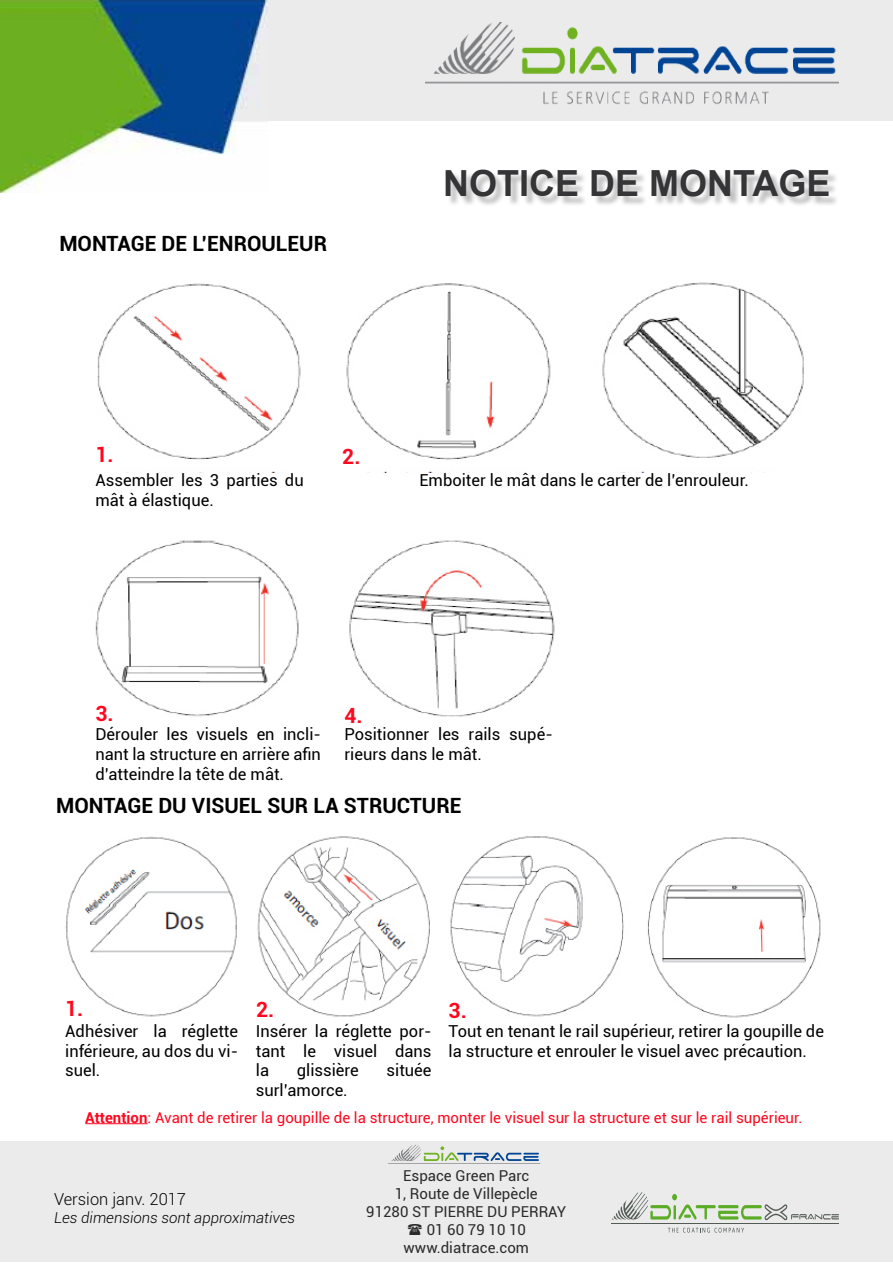
<style>
.page{position:relative;width:893px;height:1263px;background:#fff}
.page>*{position:absolute;margin:0;border:0;box-sizing:border-box;transform-origin:0 0}
.t1{font:700 36px "Arial";color:#353436}
.t2{font:700 21px "Roboto";color:#000}
.t3{font:700 21px "Roboto";color:#ff071e}
.t4{font:16.5px/19.8px "Roboto";color:#000}
.t5{font:300 16.5px "Roboto";color:#000}
.t6{font:15px "Roboto";color:#ff071e}
.t7{font:15px "Roboto";color:#2b2b2c}
.t8{font:italic 300 15px "Roboto";color:#000}
.s1{font-weight:700}
</style>
<div class="page">
<img style="left:95px;top:540px;width:460px;height:177px">
<div style="left:0;top:1141px;width:893px;height:120px;background:#ebebec"></div>
<hr style="left:612px;top:1223px;width:227px;height:1px;background:#525c54">
<svg style="left:668px;top:1228px;width:76px;height:4px"></svg>
<svg style="left:612px;top:1192px;width:227px;height:28px"></svg>
<svg style="left:391px;top:1145px;width:148px;height:16px"></svg>
<div style="left:0;top:0;width:893px;height:120px;background:#ebebec"></div>
<img style="left:425px;top:23px;width:414px;height:82px">
<div style="left:447px;top:172px;width:392px;height:35px;background:#3e3d40;opacity:.33"></div>
<img style="left:0;top:0;width:267px;height:192px">
<img style="left:97px;top:282px;width:707px;height:190px">
<img style="left:65px;top:836px;width:756px;height:182px">
<hr style="left:85px;top:1123px;width:63px;height:1px;background:#ff071e">
<p class="t2" style="left:59px;top:229px;width:269px">MONTAGE DE L’ENROULEUR</p>
<p class="t3" style="left:95px;top:440px;width:20px">1.</p>
<p class="t3" style="left:342px;top:442px;width:20px">2.</p>
<h1 class="t1" style="left:443px;top:160px;width:389px">NOTICE DE MONTAGE</h1>
<p class="t4" style="left:95px;top:469px;width:210px">Assembler les 3 parties du mât à élastique.</p>
<p class="t4" style="left:419px;top:469px;width:331px">Emboiter le mât dans le carter de l’enrouleur.</p>
<p class="t3" style="left:95px;top:698px;width:20px">3.</p>
<p class="t3" style="left:344px;top:700px;width:20px">4.</p>
<p class="t4" style="left:95px;top:724px;width:227px;text-align:justify">Dérouler les visuels en incli&shy;nant la structure en arrière afin d’atteindre la tête de mât.</p>
<p class="t4" style="left:344px;top:724px;width:210px">Positionner les rails supé&shy;rieurs dans le mât.</p>
<p class="t2" style="left:56px;top:791px;width:407px">MONTAGE DU VISUEL SUR LA STRUCTURE</p>
<p class="t3" style="left:65px;top:994px;width:20px">1.</p>
<p class="t3" style="left:256px;top:995px;width:20px">2.</p>
<p class="t3" style="left:449px;top:996px;width:20px">3.</p>
<p class="t4" style="left:65px;top:1020px;width:174px;text-align:justify">Adhésiver la réglette inférieure, au dos du vi&shy;suel.</p>
<p class="t4" style="left:256px;top:1020px;width:177px;text-align:justify">Insérer la réglette por&shy;tant le visuel dans la</p>
<p class="t4" style="left:449px;top:1020px;width:377px">Tout en tenant le rail supérieur, retirer la goupille de la structure et enrouler le visuel avec précaution.</p>
<p class="t4" style="left:297px;top:1060px;width:63px">glissière</p>
<p class="t4" style="left:387px;top:1060px;width:46px">située</p>
<p class="t4" style="left:256px;top:1080px;width:93px">surl’amorce.</p>
<p class="t6" style="left:85px;top:1107px;width:719px"><span class="s1">Attention</span>: Avant de retirer la goupille de la structure, monter le visuel sur la structure et sur le rail supérieur.</p>
<p class="t5" style="left:54px;top:1187px;width:134px">Version janv. 2017</p>
<p class="t8" style="left:54px;top:1207px;width:243px">Les dimensions sont approximatives</p>
<p class="t7" style="left:403px;top:1165px;width:128px">Espace Green Parc</p>
<p class="t7" style="left:395px;top:1183px;width:144px">1, Route de Villepècle</p>
<p class="t7" style="left:366px;top:1201px;width:202px">91280 ST PIERRE DU PERRAY</p>
<p class="t7" style="left:427px;top:1219px;width:101px">01 60 79 10 10</p>
<p class="t7" style="left:404px;top:1237px;width:127px">www.diatrace.com</p>
</div>
